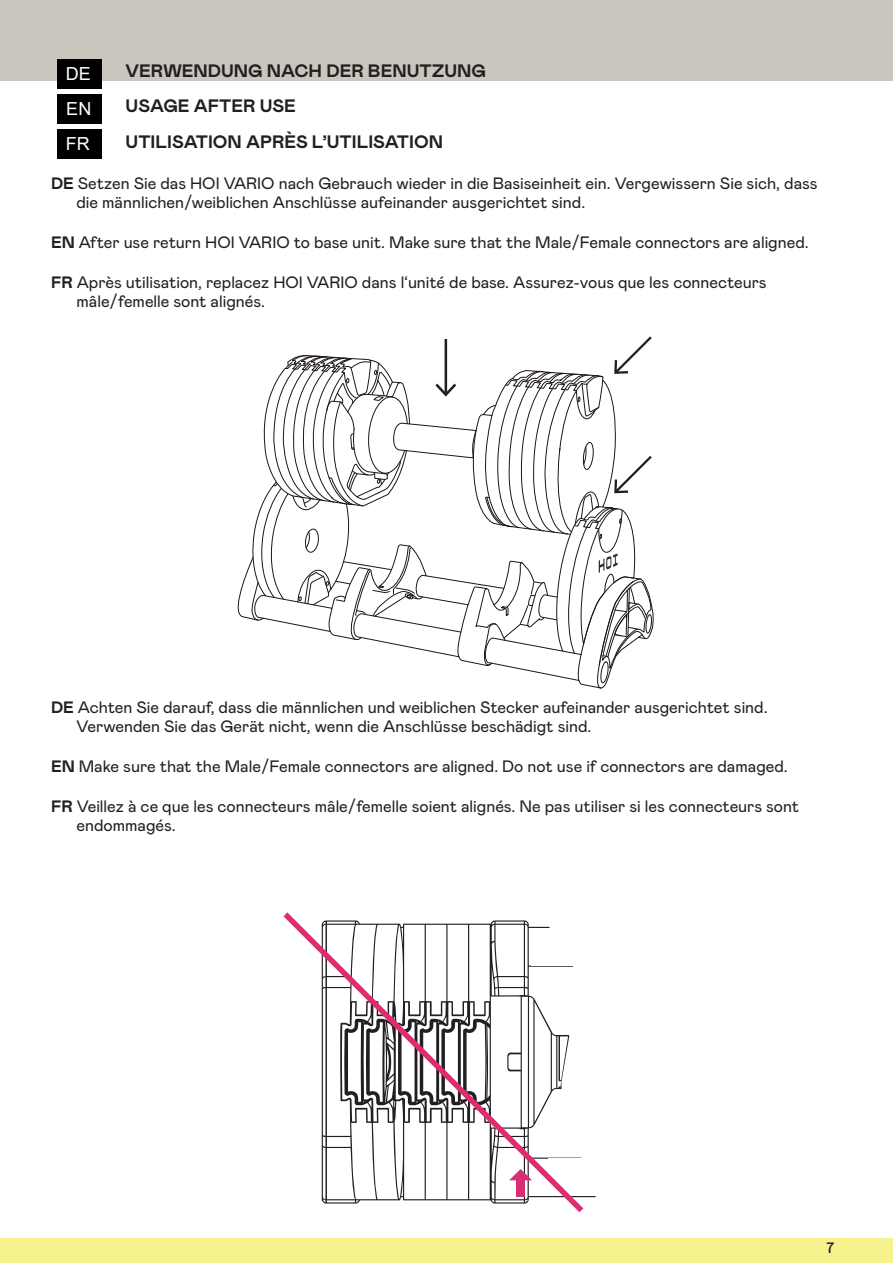
<style>
.page{position:relative;width:893px;height:1263px;background:#fff}
.page>*{position:absolute;margin:0;border:0;box-sizing:border-box;transform-origin:0 0}
.t1{font:700 18px "Mabry";color:#231f20}
.t2{font:18px/35px "Arial";color:#fff;text-align:justify}
.t3{font:16.5px/19.8px "Mabry";color:#231f20}
.t4{font:500 15px "Mabry";color:#231f20}
.s1{font-weight:700}
</style>
<div class="page">
<div style="left:0;top:0;width:893px;height:81px;background:#c9c6bd"></div>
<div style="left:0;top:1238px;width:893px;height:25px;background:#f6f28d"></div>
<div style="left:57px;top:60px;width:45px;height:29px;background:#000"></div>
<div style="left:57px;top:94px;width:45px;height:30px;background:#000"></div>
<div style="left:57px;top:129px;width:45px;height:30px;background:#000"></div>
<svg style="left:251px;top:336px;width:403px;height:347px"></svg>
<svg style="left:284px;top:912px;width:299px;height:300px"></svg>
<svg style="left:509px;top:1169px;width:23px;height:11px"></svg>
<div style="left:516px;top:1178px;width:9px;height:18px;background:#d82e74"></div>
<p class="t1" style="left:126px;top:58px;width:362px">VERWENDUNG NACH DER BENUTZUNG</p>
<p class="t2" style="left:66px;top:56px;width:27px">DE EN FR</p>
<p class="t3" style="left:77px;top:172px;width:743px;text-indent:-26px"><span class="s1">DE</span> Setzen Sie das HOI VARIO nach Gebrauch wieder in die Basiseinheit ein. Vergewissern Sie sich, dass die männlichen/weiblichen Anschlüsse aufeinander ausgerichtet sind.</p>
<p class="t3" style="left:51px;top:232px;width:759px"><span class="s1">EN</span> After use return HOI VARIO to base unit. Make sure that the Male/Female connectors are aligned.</p>
<p class="t3" style="left:77px;top:271px;width:692px;text-indent:-26px"><span class="s1">FR</span> Après utilisation, replacez HOI VARIO dans l‘unité de base. Assurez-vous que les connecteurs mâle/femelle sont alignés.</p>
<p class="t1" style="left:126px;top:93px;width:172px">USAGE AFTER USE</p>
<p class="t1" style="left:126px;top:129px;width:319px">UTILISATION APRÈS L’UTILISATION</p>
<p class="t3" style="left:77px;top:696px;width:693px;text-indent:-26px"><span class="s1">DE</span> Achten Sie darauf, dass die männlichen und weiblichen Stecker aufeinander ausgerichtet sind.<br>Verwenden Sie das Gerät nicht, wenn die Anschlüsse beschädigt sind.</p>
<p class="t3" style="left:51px;top:755px;width:738px"><span class="s1">EN</span> Make sure that the Male/Female connectors are aligned. Do not use if connectors are damaged.</p>
<p class="t3" style="left:77px;top:795px;width:724px;text-indent:-26px"><span class="s1">FR</span> Veillez à ce que les connecteurs mâle/femelle soient alignés. Ne pas utiliser si les connecteurs sont endommagés.</p>
<p class="t4" style="left:826px;top:1237px;width:9px">7</p>
</div>
